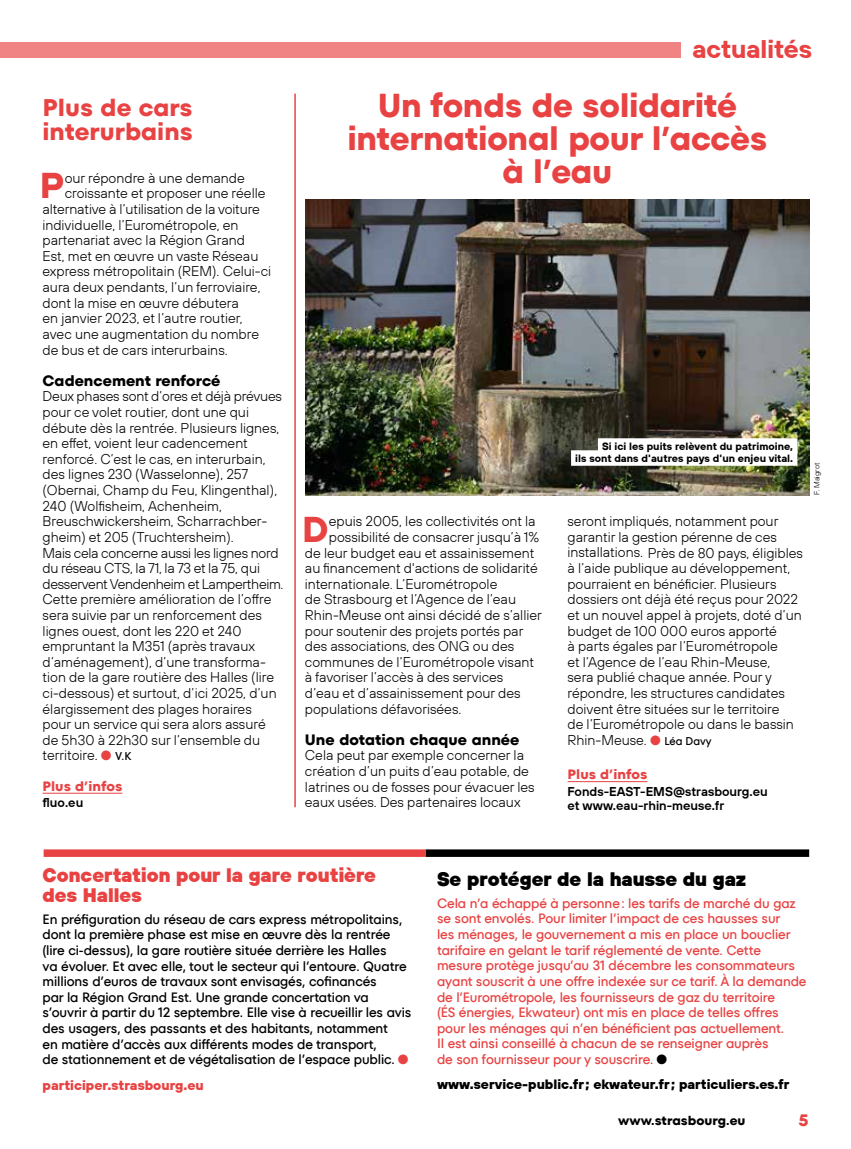
<style>
.page{position:relative;width:851px;height:1149px;background:#fff}
.page>*{position:absolute;margin:0;border:0;box-sizing:border-box;transform-origin:0 0}
.t1{font:700 35.7px "TT Hoves";color:#e84242;scale:1.05 1}
.t2{font:700 33px/33px "TT Fors";letter-spacing:-.01em;color:#e84242;text-align:center}
.t3{font:italic 700 25.5px "TT Hoves";color:#e84242}
.t4{font:700 24px/24px "TT Fors";color:#e84242}
.t5{font:900 19.5px/19.5px "TT Hoves";color:#e84242}
.t6{font:900 19.5px "TT Hoves";color:#000}
.t7{font:700 16.5px "TT Fors";color:#e84242}
.t8{font:700 15px "TT Fors";color:#000}
.t9{font:300 14.1px/15.6px "TT Hoves";color:#000}
.t10{font:500 13.5px/15.6px "TT Fors";letter-spacing:-.01em;color:#e84242}
.t11{font:500 13.5px/15.6px "TT Fors";letter-spacing:-.01em;color:#000}
.t12{font:800 13.5px "TT Hoves";color:#000}
.t13{font:800 13.5px "TT Hoves";color:#e84242}
.t14{font:700 13.5px "TT Fors";color:#e84242}
.t15{font:600 12.75px/14.2px "TT Hoves";color:#000}
.t16{font:700 12.75px "TT Fors";color:#000}
.t17{font:700 10.5px/12px "TT Hoves";color:#000;text-align:right}
.t18{font:300 7.5px "TT Hoves";color:#000}
.s1{color:#e84242}
.s2{font-family:"TT Fors";font-weight:500;font-size:11.25px}
.s3{color:#000}
</style>
<div class="page">
<div style="left:0;top:42px;width:680px;height:16px;background:#f08484"></div>
<div style="left:425px;top:849px;width:384px;height:7px;background:#000"></div>
<div style="left:44px;top:849px;width:381px;height:7px;background:#e84242"></div>
<hr style="left:294px;top:94px;width:2px;height:713px;background:#e84242">
<hr style="left:43px;top:792px;width:79px;height:1px;background:#e84242">
<img style="left:305px;top:199px;width:504px;height:296px">
<svg style="left:512px;top:437px;width:281px;height:24px;background:#585546"></svg>
<div style="left:597px;top:438px;width:200px;height:15px;background:#fff"></div>
<div style="left:571px;top:450px;width:226px;height:15px;background:#fff"></div>
<hr style="left:567px;top:781px;width:80px;height:1px;background:#e84242">
<h3 class="t4" style="left:43px;top:96px;width:152px">Plus de cars interurbains</h3>
<h1 class="t1" style="left:40px;top:162px;width:25px">P</h1>
<p class="t9" style="left:65px;top:170px;width:182px">our répondre à une demande</p>
<p class="t9" style="left:65px;top:185px;width:202px">croissante et proposer une réelle</p>
<p class="t9" style="left:43px;top:201px;width:219px">alternative à l’utilisation de la voiture</p>
<p class="t9" style="left:43px;top:216px;width:197px">individuelle, l’Eurométropole, en</p>
<p class="t9" style="left:43px;top:232px;width:204px">partenariat avec la Région Grand</p>
<p class="t9" style="left:43px;top:248px;width:217px">Est, met en œuvre un vaste Réseau</p>
<p class="t9" style="left:43px;top:263px;width:230px">express métropolitain (REM). Celui-ci</p>
<p class="t9" style="left:43px;top:279px;width:219px">aura deux pendants, l’un ferroviaire,</p>
<p class="t9" style="left:43px;top:294px;width:198px">dont la mise en œuvre débutera</p>
<p class="t9" style="left:43px;top:310px;width:202px">en janvier 2023, et l’autre routier,</p>
<p class="t9" style="left:43px;top:326px;width:218px">avec une augmentation du nombre</p>
<p class="t9" style="left:43px;top:341px;width:187px">de bus et de cars interurbains.</p>
<p class="t8" style="left:43px;top:371px;width:179px">Cadencement renforcé</p>
<p class="t9" style="left:43px;top:388px;width:242px">Deux phases sont d’ores et déjà prévues pour ce volet routier, dont une qui débute dès la rentrée. Plusieurs lignes, en effet, voient leur cadencement renforcé. C’est le cas, en interurbain, des lignes 230 (Wasselonne), 257 (Obernai, Champ du Feu, Klingenthal), 240 (Wolfisheim, Achenheim, Breuschwickersheim, Scharrachber&shy;gheim) et 205 (Truchtersheim).<br>Mais cela concerne aussi les lignes nord du réseau CTS, la 71, la 73 et la 75, qui desservent Vendenheim et Lampertheim.<br>Cette première amélioration de l’offre sera suivie par un renforcement des lignes ouest, dont les 220 et 240 empruntant la M351 (après travaux d’aménagement), d’une transforma&shy;tion de la gare routière des Halles (lire ci-dessous) et surtout, d’ici 2025, d’un élargissement des plages horaires pour un service qui sera alors assuré de 5h30 à 22h30 sur l’ensemble du territoire. <span class="s1">●</span> <span class="s2">V.K</span></p>
<p class="t14" style="left:43px;top:777px;width:81px">Plus d’infos</p>
<p class="t15" style="left:43px;top:795px;width:42px">fluo.eu</p>
<h3 class="t3" style="left:693px;top:32px;width:127px">actualités</h3>
<h2 class="t2" style="left:347px;top:89px;width:421px">Un fonds de solidarité international pour l’accès à l’eau</h2>
<h1 class="t1" style="left:302px;top:505px;width:27px">D</h1>
<p class="t9" style="left:329px;top:513px;width:208px">epuis 2005, les collectivités ont la</p>
<p class="t9" style="left:329px;top:528px;width:212px">possibilité de consacrer jusqu’à 1%</p>
<p class="t9" style="left:305px;top:544px;width:231px">de leur budget eau et assainissement</p>
<p class="t9" style="left:305px;top:560px;width:234px">au financement d'actions de solidarité</p>
<p class="t9" style="left:305px;top:575px;width:194px">internationale. L’Eurométropole</p>
<p class="t9" style="left:305px;top:591px;width:212px">de Strasbourg et l’Agence de l’eau</p>
<p class="t9" style="left:305px;top:606px;width:238px">Rhin-Meuse ont ainsi décidé de s’allier</p>
<p class="t9" style="left:305px;top:622px;width:220px">pour soutenir des projets portés par</p>
<p class="t9" style="left:305px;top:638px;width:211px">des associations, des ONG ou des</p>
<p class="t9" style="left:305px;top:653px;width:230px">communes de l’Eurométropole visant</p>
<p class="t9" style="left:305px;top:669px;width:200px">à favoriser l’accès à des services</p>
<p class="t9" style="left:305px;top:684px;width:217px">d’eau et d’assainissement pour des</p>
<p class="t9" style="left:305px;top:700px;width:158px">populations défavorisées.</p>
<p class="t8" style="left:305px;top:730px;width:216px">Une dotation chaque année</p>
<p class="t9" style="left:305px;top:747px;width:231px">Cela peut par exemple concerner la création d’un puits d’eau potable, de latrines ou de fosses pour évacuer les eaux usées. Des partenaires locaux</p>
<p class="t17" style="left:575px;top:439px;width:219px">Si ici les puits relèvent du patrimoine,<br>ils sont dans d'autres pays d'un enjeu vital.</p>
<p class="t9" style="left:567px;top:513px;width:237px">seront impliqués, notamment pour garantir la gestion pérenne de ces installations. Près de 80 pays, éligibles à l’aide publique au développement, pourraient en bénéficier. Plusieurs dossiers ont déjà été reçus pour 2022 et un nouvel appel à projets, doté d’un budget de 100 000 euros apporté<br>à parts égales par l’Eurométropole<br>et l’Agence de l’eau Rhin-Meuse,<br>sera publié chaque année. Pour y répondre, les structures candidates doivent être situées sur le territoire<br>de l’Eurométropole ou dans le bassin Rhin-Meuse. <span class="s1">●</span> <span class="s2">Léa Davy</span></p>
<p class="t14" style="left:567px;top:765px;width:81px">Plus d’infos</p>
<p class="t15" style="left:567px;top:783px;width:202px">Fonds-EAST-EMS@strasbourg.eu et www.eau-rhin-meuse.fr</p>
<p class="t18" style="left:811px;top:495px;width:34px;rotate:-90deg">F. Maigrot</p>
<h3 class="t5" style="left:43px;top:864px;width:335px">Concertation pour la gare routière des Halles</h3>
<p class="t11" style="left:43px;top:911px;width:370px">En préfiguration du réseau de cars express métropolitains, dont la première phase est mise en œuvre dès la rentrée (lire ci-dessus), la gare routière située derrière les Halles<br>va évoluer. Et avec elle, tout le secteur qui l’entoure. Quatre millions d’euros de travaux sont envisagés, cofinancés<br>par la Région Grand Est. Une grande concertation va s’ouvrir à partir du 12 septembre. Elle vise à recueillir les avis des usagers, des passants et des habitants, notamment<br>en matière d’accès aux différents modes de transport,<br>de stationnement et de végétalisation de l’espace public. <span class="s1">●</span></p>
<p class="t13" style="left:43px;top:1075px;width:163px">participer.strasbourg.eu</p>
<h3 class="t6" style="left:437px;top:865px;width:311px">Se protéger de la hausse du gaz</h3>
<p class="t10" style="left:437px;top:895px;width:371px">Cela n’a échappé à personne: les tarifs de marché du gaz se sont envolés. Pour limiter l’impact de ces hausses sur<br>les ménages, le gouvernement a mis en place un bouclier tarifaire en gelant le tarif réglementé de vente. Cette mesure protège jusqu’au 31 décembre les consommateurs ayant souscrit à une offre indexée sur ce tarif. À la demande de l’Eurométropole, les fournisseurs de gaz du territoire<br>(ÉS énergies, Ekwateur) ont mis en place de telles offres pour les ménages qui n’en bénéficient pas actuellement.<br>Il est ainsi conseillé à chacun de se renseigner auprès<br>de son fournisseur pour y souscrire. <span class="s3">●</span></p>
<p class="t12" style="left:437px;top:1074px;width:354px">www.service-public.fr; ekwateur.fr; particuliers.es.fr</p>
<p class="t16" style="left:618px;top:1112px;width:129px">www.strasbourg.eu</p>
<p class="t7" style="left:798px;top:1109px;width:12px">5</p>
</div>
